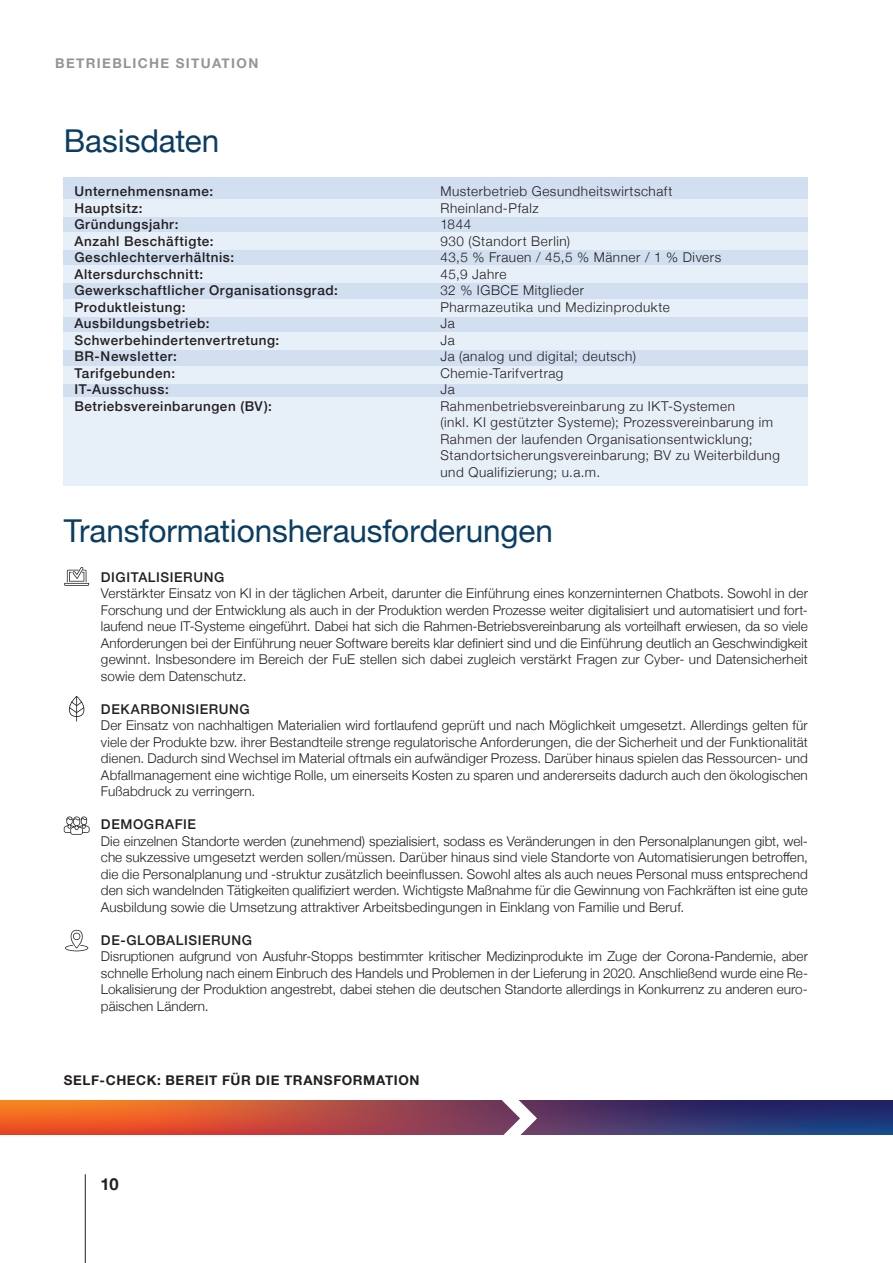
<style>
.page{position:relative;width:893px;height:1263px;background:#fff}
.page>*{position:absolute;margin:0;border:0;box-sizing:border-box;transform-origin:0 0}
.t1{font:31.5px "Helvetica Neue";letter-spacing:-.005em;color:#0b3d63}
.t2{font:700 16.5px "Helvetica Neue";color:#231f20}
.t3{font:300 13.5px/16.5px "Helvetica Neue";letter-spacing:.04em;color:#231f20;text-align:justify}
.t4{font:500 13.5px "Helvetica Neue";letter-spacing:.04em;color:#231f20}
.t5{font:700 13.5px "Helvetica Neue";letter-spacing:.045em;color:#231f20}
.t6{font:700 13.5px "Helvetica Neue";letter-spacing:.1em;color:#939598}
</style>
<div class="page">
<div style="left:63px;top:177px;width:744px;height:308px;background:#d1dff1"></div>
<div style="left:63px;top:199px;width:744px;height:18px;background:#e7eff8"></div>
<div style="left:63px;top:232px;width:744px;height:18px;background:#e7eff8"></div>
<div style="left:63px;top:265px;width:744px;height:18px;background:#e7eff8"></div>
<div style="left:63px;top:299px;width:744px;height:18px;background:#e7eff8"></div>
<div style="left:63px;top:332px;width:744px;height:18px;background:#e7eff8"></div>
<div style="left:63px;top:366px;width:744px;height:18px;background:#e7eff8"></div>
<div style="left:63px;top:398px;width:744px;height:88px;background:#e7eff8"></div>
<hr style="left:85px;top:1174px;width:1px;height:89px;background:#231f20">
<svg style="left:0;top:1101px;width:893px;height:34px;background:#8a454f"></svg>
<svg style="left:467px;top:1100px;width:78px;height:35px"></svg>
<svg style="left:64px;top:567px;width:25px;height:19px"></svg>
<svg style="left:65px;top:930px;width:23px;height:21px"></svg>
<svg style="left:64px;top:816px;width:26px;height:19px"></svg>
<svg style="left:69px;top:696px;width:15px;height:26px"></svg>
<p class="t6" style="left:55px;top:53px;width:205px">BETRIEBLICHE SITUATION</p>
<h1 class="t1" style="left:64px;top:118px;width:157px">Basisdaten</h1>
<p class="t4" style="left:74px;top:181px;width:140px">Unternehmensname:</p>
<p class="t3" style="left:440px;top:182px;width:233px">Musterbetrieb Gesundheitswirtschaft</p>
<p class="t4" style="left:74px;top:197px;width:70px">Hauptsitz:</p>
<p class="t3" style="left:440px;top:199px;width:100px">Rheinland-Pfalz</p>
<p class="t4" style="left:74px;top:214px;width:106px">Gründungsjahr:</p>
<p class="t3" style="left:440px;top:215px;width:32px">1844</p>
<p class="t4" style="left:74px;top:230px;width:141px">Anzahl Beschäftigte:</p>
<p class="t3" style="left:440px;top:232px;width:131px">930 (Standort Berlin)</p>
<p class="t4" style="left:74px;top:247px;width:161px">Geschlechterverhältnis:</p>
<p class="t3" style="left:440px;top:248px;width:282px">43,5 % Frauen / 45,5 % Männer / 1 % Divers</p>
<p class="t4" style="left:74px;top:263px;width:130px">Altersdurchschnitt:</p>
<p class="t3" style="left:440px;top:265px;width:68px">45,9 Jahre</p>
<p class="t4" style="left:74px;top:279px;width:265px">Gewerkschaftlicher Organisationsgrad:</p>
<p class="t3" style="left:440px;top:281px;width:145px">32 % IGBCE Mitglieder</p>
<p class="t4" style="left:74px;top:296px;width:113px">Produktleistung:</p>
<p class="t3" style="left:440px;top:298px;width:231px">Pharmazeutika und Medizinprodukte</p>
<p class="t4" style="left:74px;top:312px;width:137px">Ausbildungsbetrieb:</p>
<p class="t3" style="left:440px;top:314px;width:16px">Ja</p>
<p class="t4" style="left:74px;top:329px;width:206px">Schwerbehindertenvertretung:</p>
<p class="t3" style="left:440px;top:331px;width:16px">Ja</p>
<p class="t4" style="left:74px;top:345px;width:104px">BR-Newsletter:</p>
<p class="t3" style="left:440px;top:347px;width:197px">Ja (analog und digital; deutsch)</p>
<p class="t4" style="left:74px;top:362px;width:102px">Tarifgebunden:</p>
<p class="t3" style="left:440px;top:364px;width:124px">Chemie-Tarifvertrag</p>
<p class="t4" style="left:74px;top:378px;width:96px">IT-Ausschuss:</p>
<p class="t3" style="left:440px;top:380px;width:16px">Ja</p>
<p class="t4" style="left:74px;top:395px;width:199px">Betriebsvereinbarungen (BV):</p>
<p class="t3" style="left:440px;top:397px;width:341px;text-align:left">Rahmenbetriebsvereinbarung zu IKT-Systemen<br>(inkl. KI gestützter Systeme); Prozessvereinbarung im Rahmen der laufenden Organisationsentwicklung; Standortsicherungsvereinbarung; BV zu Weiterbildung und Qualifizierung; u.a.m.</p>
<h1 class="t1" style="left:64px;top:508px;width:491px">Transformationsherausforderungen</h1>
<p class="t4" style="left:101px;top:566px;width:125px">DIGITALISIERUNG</p>
<p class="t3" style="left:101px;top:584px;width:708px">Verstärkter Einsatz von KI in der täglichen Arbeit, darunter die Einführung eines konzerninternen Chatbots. Sowohl in der Forschung und der Entwicklung als auch in der Produktion werden Prozesse weiter digitalisiert und automatisiert und fort&shy;laufend neue IT-Systeme eingeführt. Dabei hat sich die Rahmen-Betriebsvereinbarung als vorteilhaft erwiesen, da so viele Anforderungen bei der Einführung neuer Software bereits klar definiert sind und die Einführung deutlich an Geschwindigkeit gewinnt. Insbesondere im Bereich der FuE stellen sich dabei zugleich verstärkt Fragen zur Cyber- und Datensicherheit sowie dem Datenschutz.</p>
<p class="t4" style="left:101px;top:698px;width:150px">DEKARBONISIERUNG</p>
<p class="t3" style="left:101px;top:716px;width:708px">Der Einsatz von nachhaltigen Materialien wird fortlaufend geprüft und nach Möglichkeit umgesetzt. Allerdings gelten für viele der Produkte bzw. ihrer Bestandteile strenge regulatorische Anforderungen, die der Sicherheit und der Funktionalität dienen. Dadurch sind Wechsel im Material oftmals ein aufwändiger Prozess. Darüber hinaus spielen das Ressourcen- und Abfallmanagement eine wichtige Rolle, um einerseits Kosten zu sparen und andererseits dadurch auch den ökologischen Fußabdruck zu verringern.</p>
<p class="t4" style="left:101px;top:814px;width:96px">DEMOGRAFIE</p>
<p class="t3" style="left:101px;top:832px;width:708px">Die einzelnen Standorte werden (zunehmend) spezialisiert, sodass es Veränderungen in den Personalplanungen gibt, wel&shy;che sukzessive umgesetzt werden sollen/müssen. Darüber hinaus sind viele Standorte von Automatisierungen betroffen, die die Personalplanung und -struktur zusätzlich beeinflussen. Sowohl altes als auch neues Personal muss entsprechend den sich wandelnden Tätigkeiten qualifiziert werden. Wichtigste Maßnahme für die Gewinnung von Fachkräften ist eine gute Ausbildung sowie die Umsetzung attraktiver Arbeitsbedingungen in Einklang von Familie und Beruf.</p>
<p class="t4" style="left:101px;top:929px;width:153px">DE-GLOBALISIERUNG</p>
<p class="t3" style="left:101px;top:947px;width:708px">Disruptionen aufgrund von Ausfuhr-Stopps bestimmter kritischer Medizinprodukte im Zuge der Corona-Pandemie, aber schnelle Erholung nach einem Einbruch des Handels und Problemen in der Lieferung in 2020. Anschließend wurde eine Re-Lokalisierung der Produktion angestrebt, dabei stehen die deutschen Standorte allerdings in Konkurrenz zu anderen euro&shy;päischen Ländern.</p>
<p class="t5" style="left:64px;top:1069px;width:357px">SELF-CHECK: BEREIT FÜR DIE TRANSFORMATION</p>
<p class="t2" style="left:100px;top:1171px;width:20px">10</p>
</div>
